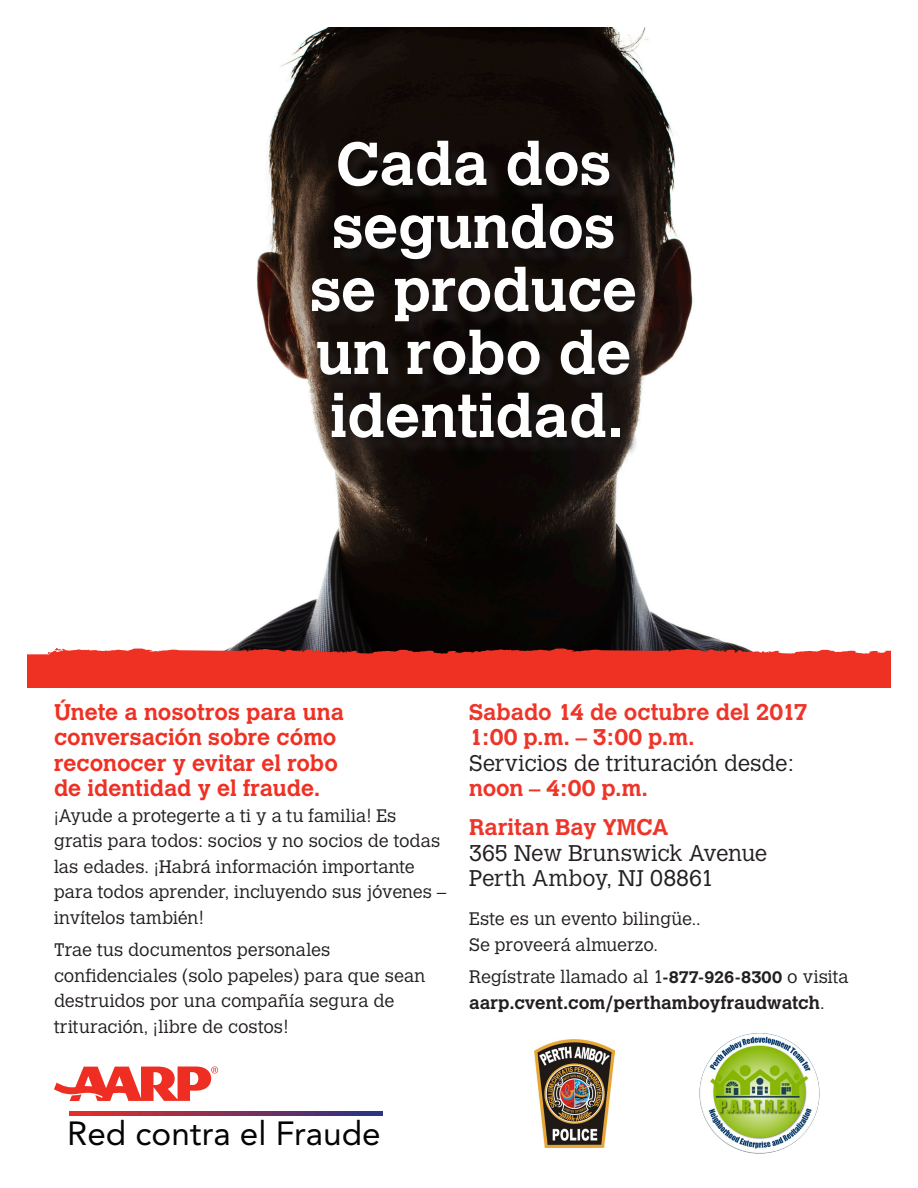
<style>
.page{position:relative;width:918px;height:1188px;background:#fff}
.page>*{position:absolute;margin:0;border:0;box-sizing:border-box;transform-origin:0 0}
.t1{font:700 60px/63px "Calvert";color:#fff;text-align:center}
.t2{font:33.3px "Avenir";color:#040503}
.copy__front{font:700 22.5px/25.5px "Calvert";color:#ef3124}
.copy__front-2{font:700 22.5px/25.5px "Calvert";color:#ee3529}
.copy__front-3{font:300 22.5px/25.5px "Calvert";letter-spacing:-.005em;color:#231f20}
.copy__front-4{font:300 18px/25.5px "Calvert";color:#231f20}
.copy__front-5{font:700 18px/25.5px "Calvert";color:#231f20}
.s1{font-weight:300;color:#231f20}
.s2{font-weight:700;color:#ee3529}
.s3{font-weight:300}
.s4{font-size:16.5px}
</style>
<div class="page">
<img style="left:229px;top:27px;width:517px;height:621px">
<svg style="left:27px;top:648px;width:864px;height:40px;background:#e6362a"></svg>
<img style="left:535px;top:1039px;width:80px;height:108px">
<img style="left:700px;top:1033px;width:120px;height:121px">
<svg style="left:54px;top:1066px;width:164px;height:35px"></svg>
<svg style="left:69px;top:1112px;width:313px;height:4px"></svg>
<div style="left:315px;top:143px;width:338px;height:313px;background:#231f20;opacity:.75"></div>
<p class="t1" style="left:310px;top:131px;width:329px">Cada dos segundos se produce un robo de identidad.</p>
<p class="copy__front" style="left:54px;top:699px;width:292px">Únete a nosotros para una conversación sobre cómo reconocer y evitar el robo de identidad y el fraude.</p>
<p class="copy__front-4" style="left:54px;top:803px;width:394px">¡Ayude a protegerte a ti y a tu familia! Es gratis para todos: socios y no socios de todas las edades. ¡Habrá información importante para todos aprender, incluyendo sus jóvenes – invítelos también!</p>
<p class="copy__front-4" style="left:54px;top:937px;width:373px">Trae tus documentos personales confidenciales (solo papeles) para que sean destruidos por una compañía segura de trituración, ¡libre de costos!</p>
<p class="copy__front-2" style="left:469px;top:699px;width:340px">Sabado 14 de octubre del 2017<br>1:00 p.m. – 3:00 p.m.<br><span class="s1">Servicios de trituración desde: </span>noon – 4:00 p.m.</p>
<p class="copy__front-3" style="left:469px;top:815px;width:300px"><span class="s2">Raritan Bay YMCA<br></span>365 New Brunswick Avenue<br>Perth Amboy, NJ 08861</p>
<p class="copy__front-4" style="left:469px;top:907px;width:233px">Este es un evento bilingüe..<br>Se proveerá almuerzo.</p>
<p class="copy__front-5" style="left:469px;top:964px;width:381px"><span class="s3">Regístrate llamado al 1</span><span class="s4">-877-926-8300</span> <span class="s3">o visita </span>aarp.cvent.com/perthamboyfraudwatch<span class="s3">.</span></p>
<p class="t2" style="left:67px;top:1107px;width:315px">Red contra el Fraude</p>
</div>
